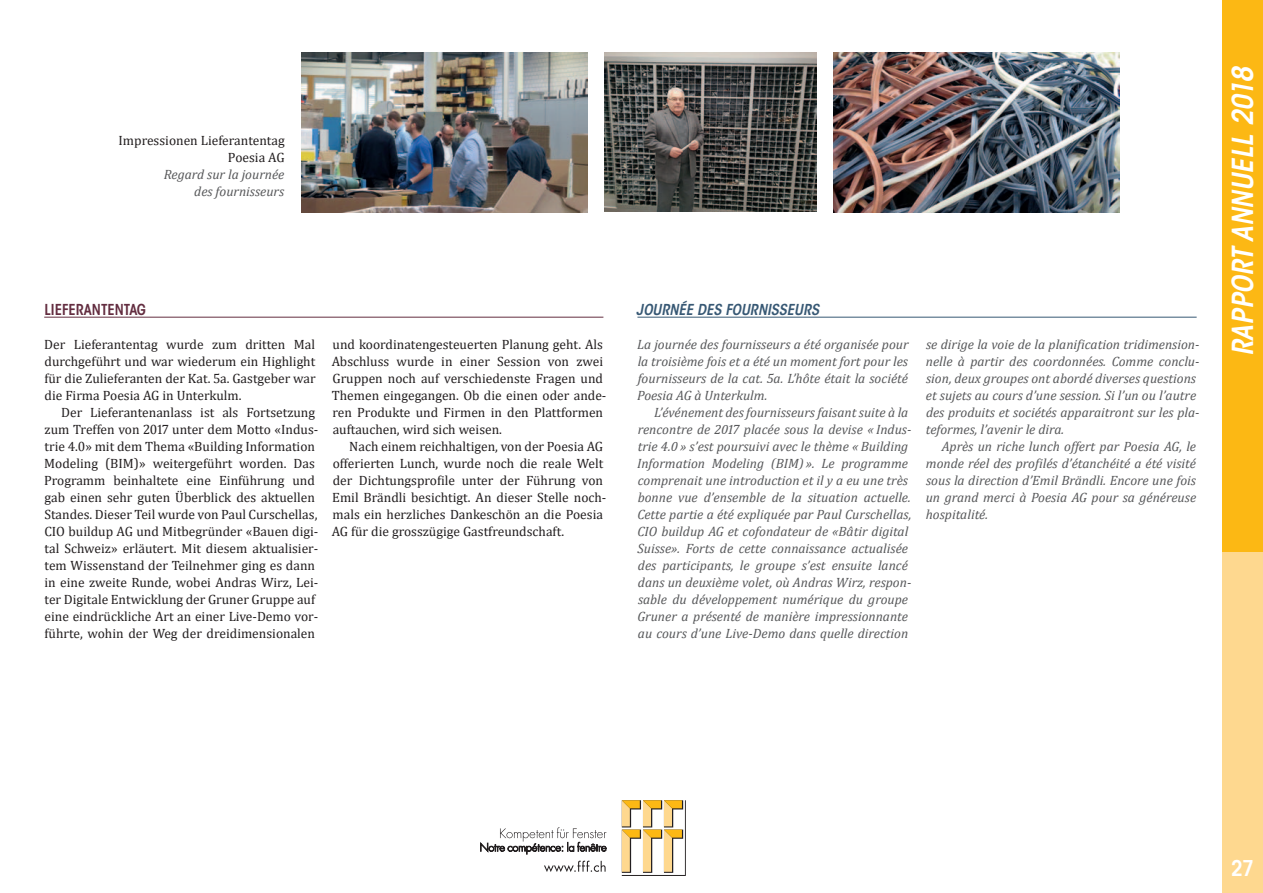
<style>
.page{position:relative;width:1263px;height:893px;background:#fff}
.page>*{position:absolute;margin:0;border:0;box-sizing:border-box;transform-origin:0 0}
.t1{font:italic 600 condensed 28.8px "ITC Avant Garde Std";letter-spacing:.01em;color:#fff}
.t2{font:600 condensed 21.6px "ITC Avant Garde Std";color:#fff}
.t3{font:italic 600 condensed 15px "ITC Avant Garde Std";color:#375874}
.t4{font:600 condensed 15px "ITC Avant Garde Std";color:#632d40}
.t5{font:13.5px/17px "Cambria";color:#231f20}
.t6{font:italic 13.5px/17px "Cambria";color:#57585a;text-align:justify}
</style>
<div class="page">
<div style="left:1222px;top:0;width:41px;height:553px;background:#fcb814"></div>
<div style="left:1222px;top:553px;width:41px;height:340px;background:#fed88f"></div>
<svg style="left:622px;top:800px;width:64px;height:76px"></svg>
<svg style="left:480px;top:827px;width:126px;height:27px"></svg>
<svg style="left:544px;top:861px;width:62px;height:11px"></svg>
<img style="left:834px;top:52px;width:285px;height:161px">
<hr style="left:44px;top:317px;width:559px;height:1px;background:#632d40">
<hr style="left:637px;top:317px;width:560px;height:1px;background:#375874">
<img style="left:604px;top:52px;width:213px;height:160px">
<img style="left:302px;top:52px;width:285px;height:161px">
<p class="t5" style="left:119px;top:131px;width:168px;text-align:right">Impressionen Lieferantentag<br>Poesia AG</p>
<p class="t6" style="left:164px;top:165px;width:122px;text-align:right">Regard sur la journée des fournisseurs</p>
<p class="t4" style="left:45px;top:300px;width:102px">LIEFERANTENTAG</p>
<p class="t3" style="left:636px;top:300px;width:184px">JOURNÉE DES FOURNISSEURS</p>
<p class="t5" style="left:44px;top:336px;width:273px;text-align:justify">Der Lieferantentag wurde zum dritten Mal durchgeführt und war wiederum ein Highlight für die Zulieferanten der Kat. 5a. Gastgeber war die Firma Poesia AG in Unterkulm.</p>
<p class="t5" style="left:44px;top:404px;width:276px;text-indent:17px">Der Lieferantenanlass ist als Fortsetzung zum Treffen von 2017 unter dem Motto «Indus&shy;trie 4.0» mit dem Thema «Building Information Modeling (BIM)» weitergeführt worden. Das Programm beinhaltete eine Einführung und gab einen sehr guten Überblick des aktuellen Standes. Dieser Teil wurde von Paul Curschellas, CIO buildup AG und Mitbegründer «Bauen digi&shy;tal Schweiz» erläutert. Mit diesem aktualisier&shy;tem Wissenstand der Teilnehmer ging es dann in eine zweite Runde, wobei Andras Wirz, Lei&shy;ter Digitale Entwicklung der Gruner Gruppe auf eine eindrückliche Art an einer Live-Demo vor&shy;führte, wohin der Weg der dreidimensionalen</p>
<p class="t5" style="left:332px;top:336px;width:276px">und koordinatengesteuerten Planung geht. Als Abschluss wurde in einer Session von zwei Gruppen noch auf verschiedenste Fragen und Themen eingegangen. Ob die einen oder ande&shy;ren Produkte und Firmen in den Plattformen auftauchen, wird sich weisen.</p>
<p class="t5" style="left:332px;top:438px;width:276px;text-indent:18px">Nach einem reichhaltigen, von der Poesia AG offerierten Lunch, wurde noch die reale Welt der Dichtungsprofile unter der Führung von Emil Brändli besichtigt. An dieser Stelle noch&shy;mals ein herzliches Dankeschön an die Poesia AG für die grosszügige Gastfreundschaft.</p>
<p class="t6" style="left:637px;top:335px;width:273px">La journée des fournisseurs a été organisée pour la troisième fois et a été un moment fort pour les fournisseurs de la cat. 5a. L’hôte était la société Poesia AG à Unterkulm.</p>
<p class="t6" style="left:637px;top:403px;width:276px;text-align:left;text-indent:17px">L’événement des fournisseurs faisant suite à la rencontre de 2017 placée sous la devise « Indus&shy;trie 4.0 » s’est poursuivi avec le thème « Building Information Modeling (BIM) ». Le programme comprenait une introduction et il y a eu une très bonne vue d’ensemble de la situation actuelle.<br>Cette partie a été expliquée par Paul Curschellas, CIO buildup AG et cofondateur de «Bâtir digital Suisse». Forts de cette connaissance actualisée des participants, le groupe s’est ensuite lancé dans un deuxième volet, où Andras Wirz, respon&shy;sable du développement numérique du groupe Gruner a présenté de manière impressionnante au cours d’une Live-Demo dans quelle direction</p>
<p class="t6" style="left:926px;top:335px;width:275px;text-align:left">se dirige la voie de la planification tridimension&shy;nelle à partir des coordonnées. Comme conclu&shy;sion, deux groupes ont abordé diverses questions et sujets au cours d’une session. Si l’un ou l’autre des produits et sociétés apparaitront sur les pla&shy;teformes, l’avenir le dira.</p>
<p class="t6" style="left:926px;top:437px;width:272px;text-indent:16px">Après un riche lunch offert par Poesia AG, le monde réel des profilés d’étanchéité a été visité sous la direction d’Emil Brändli. Encore une fois un grand merci à Poesia AG pour sa généreuse hospitalité.</p>
<h1 class="t1" style="left:1225px;top:356px;width:292px;rotate:-90deg">RAPPORT ANNUELL 2018</h1>
<h2 class="t2" style="left:1231px;top:855px;width:24px">27</h2>
</div>
